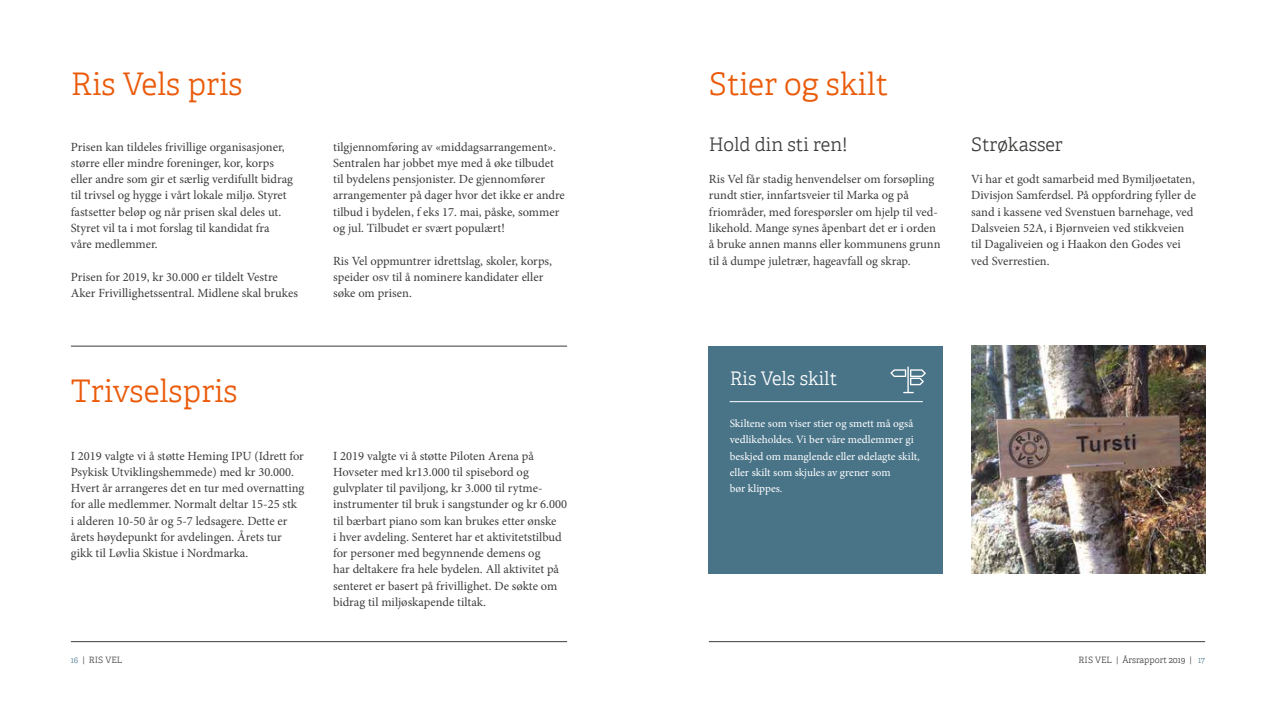
<style>
.page{position:relative;width:1276px;height:709px;background:#fff}
.page>*{position:absolute;margin:0;border:0;box-sizing:border-box;transform-origin:0 0}
.t1{font:300 31.25px "Adelle W01";color:#ea5b0b}
.t2{font:300 18.75px "Adelle W01";color:#3c3c3b}
.t3{font:300 18.75px "Adelle W01";color:#fff}
.t4{font:12.5px/16.2px "Minion Pro";color:#3c3c3b}
.t5{font:11.25px/16.2px "Minion Pro";color:#fff}
.t6{font:300 8.75px "Adelle W01";color:#3c3c3b}
.s1{color:#598194}
</style>
<div class="page">
<hr style="left:71px;top:641px;width:496px;height:1px;background:#3c3c3b">
<hr style="left:709px;top:641px;width:496px;height:1px;background:#3c3c3b">
<div style="left:708px;top:346px;width:235px;height:227px;background:#497488"></div>
<hr style="left:729px;top:401px;width:194px;height:1px;background:#fff">
<svg style="left:890px;top:366px;width:36px;height:27px"></svg>
<img style="left:971px;top:346px;width:235px;height:227px">
<hr style="left:71px;top:346px;width:496px;height:1px;background:#3c3c3b">
<h1 class="t1" style="left:71px;top:66px;width:173px">Ris Vels pris</h1>
<p class="t4" style="left:71px;top:139px;width:224px">Prisen kan tildeles frivillige organisasjoner, større eller mindre foreninger, kor, korps eller andre som gir et særlig verdifullt bidrag til trivsel og hygge i vårt lokale miljø. Styret fastsetter beløp og når prisen skal deles ut.<br>Styret vil ta i mot forslag til kandidat fra våre medlemmer.</p>
<p class="t4" style="left:71px;top:269px;width:228px">Prisen for 2019, kr 30.000 er tildelt Vestre<br>Aker Frivillighetssentral. Midlene skal brukes</p>
<h1 class="t1" style="left:71px;top:373px;width:168px">Trivselspris</h1>
<p class="t4" style="left:333px;top:139px;width:233px">tilgjennomføring av «middagsarrangement».<br>Sentralen har jobbet mye med å øke tilbudet til bydelens pensjonister. De gjennomfører arrangementer på dager hvor det ikke er andre tilbud i bydelen, f eks 17. mai, påske, sommer og jul. Tilbudet er svært populært!</p>
<p class="t4" style="left:333px;top:252px;width:220px">Ris Vel oppmuntrer idrettslag, skoler, korps, speider osv til å nominere kandidater eller søke om prisen.</p>
<p class="t4" style="left:71px;top:447px;width:235px">I 2019 valgte vi å støtte Heming IPU (Idrett for Psykisk Utviklingshemmede) med kr 30.000.<br>Hvert år arrangeres det en tur med overnatting for alle medlemmer. Normalt deltar 15-25 stk<br>i alderen 10-50 år og 5-7 ledsagere. Dette er årets høydepunkt for avdelingen. Årets tur gikk til Løvlia Skistue i Nordmarka.</p>
<p class="t4" style="left:333px;top:447px;width:235px">I 2019 valgte vi å støtte Piloten Arena på Hovseter med kr13.000 til spisebord og gulvplater til paviljong, kr 3.000 til rytme&shy;instrumenter til bruk i sangstunder og kr 6.000 til bærbart piano som kan brukes etter ønske<br>i hver avdeling. Senteret har et aktivitetstilbud for personer med begynnende demens og<br>har deltakere fra hele bydelen. All aktivitet på senteret er basert på frivillighet. De søkte om bidrag til miljøskapende tiltak.</p>
<h1 class="t1" style="left:709px;top:66px;width:181px">Stier og skilt</h1>
<h2 class="t2" style="left:709px;top:133px;width:140px">Hold din sti ren!</h2>
<p class="t4" style="left:709px;top:171px;width:233px">Ris Vel får stadig henvendelser om forsøpling rundt stier, innfartsveier til Marka og på friområder, med forespørsler om hjelp til ved&shy;likehold. Mange synes åpenbart det er i orden å bruke annen manns eller kommunens grunn til å dumpe juletrær, hageavfall og skrap.</p>
<h2 class="t2" style="left:971px;top:133px;width:93px">Strøkasser</h2>
<p class="t4" style="left:971px;top:171px;width:226px">Vi har et godt samarbeid med Bymiljøetaten, Divisjon Samferdsel. På oppfordring fyller de sand i kassene ved Svenstuen barnehage, ved Dalsveien 52A, i Bjørnveien ved stikkveien til Dagaliveien og i Haakon den Godes vei ved Sverrestien.</p>
<h2 class="t3" style="left:729px;top:368px;width:109px">Ris Vels skilt</h2>
<p class="t5" style="left:729px;top:415px;width:191px">Skiltene som viser stier og smett må også vedlikeholdes. Vi ber våre medlemmer gi beskjed om manglende eller ødelagte skilt, eller skilt som skjules av grener som<br>bør klippes.</p>
<p class="t6" style="left:71px;top:655px;width:53px"><span class="s1">16</span> | RIS VEL</p>
<p class="t6" style="left:1078px;top:655px;width:128px">RIS VEL | Årsrapport 2019 | <span class="s1">17</span></p>
</div>
